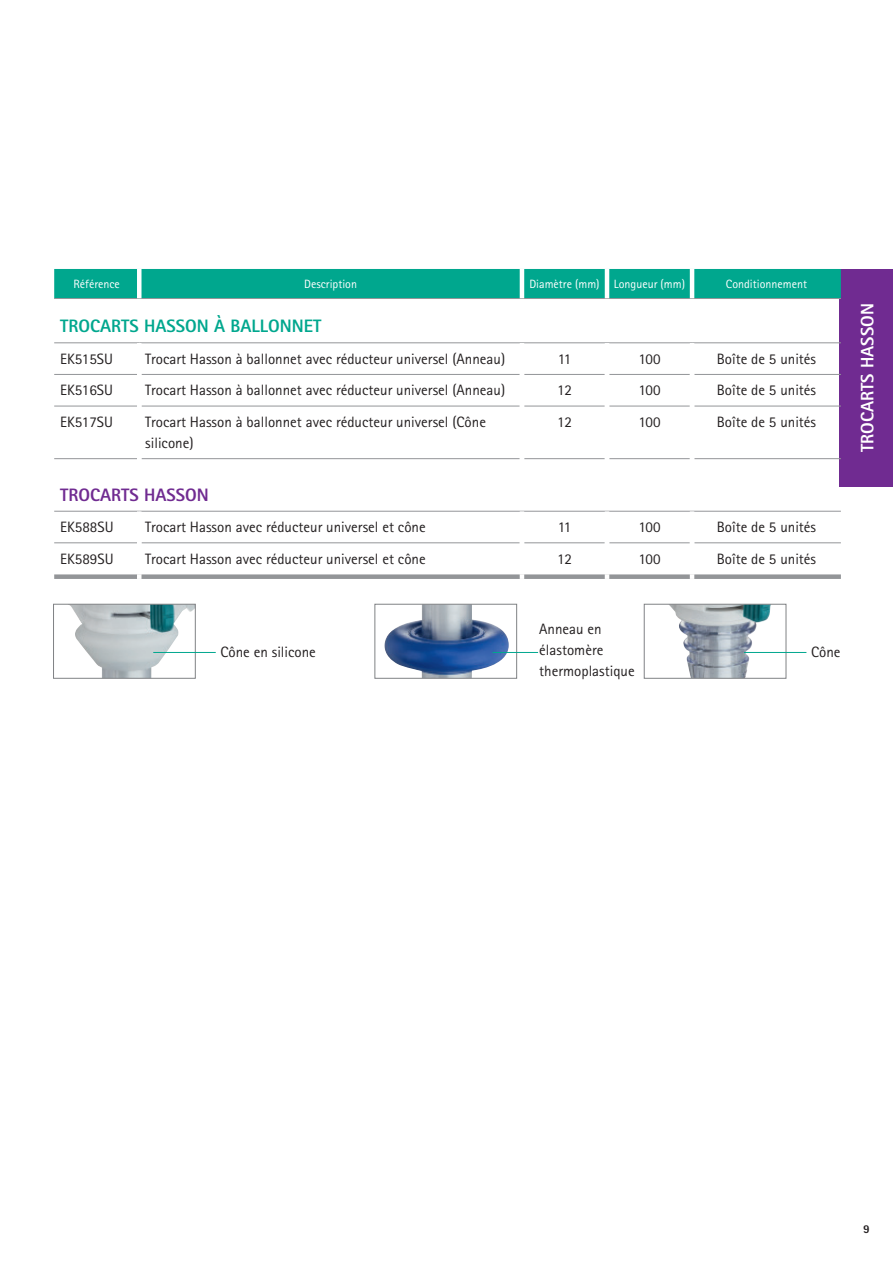
<style>
.page{position:relative;width:893px;height:1263px;background:#fff}
.page>*{position:absolute;margin:0;border:0;box-sizing:border-box;transform-origin:0 0}
.t1{font:800 18px "Rotis Sans Serif Pro";color:#00a78e}
.t2{font:800 18px "Rotis Sans Serif Pro";color:#702b91}
.t3{font:800 18px "Rotis Sans Serif Pro";color:#fff}
.t4{font:15px/21px "Rotis Sans Serif Pro";color:#231f20}
.t5{font:12px "Rotis Sans Serif Pro";color:#fff}
.t6{font:800 12px "Rotis Sans Serif Pro";color:#231f20}
</style>
<div class="page">
<div style="left:840px;top:269px;width:53px;height:217px;background:#702b91"></div>
<div style="left:54px;top:269px;width:787px;height:29px;background:#00a78e"></div>
<hr style="left:54px;top:298px;width:85px;height:1px;background:#939598">
<hr style="left:139px;top:298px;width:383px;height:1px;background:#939598">
<hr style="left:522px;top:298px;width:85px;height:1px;background:#939598">
<hr style="left:607px;top:298px;width:85px;height:1px;background:#939598">
<hr style="left:692px;top:298px;width:149px;height:1px;background:#939598">
<hr style="left:54px;top:343px;width:85px;height:1px;background:#939598">
<hr style="left:139px;top:343px;width:383px;height:1px;background:#939598">
<hr style="left:522px;top:343px;width:85px;height:1px;background:#939598">
<hr style="left:607px;top:343px;width:85px;height:1px;background:#939598">
<hr style="left:692px;top:343px;width:149px;height:1px;background:#939598">
<hr style="left:54px;top:374px;width:83px;height:1px;background:#939598">
<hr style="left:142px;top:374px;width:378px;height:1px;background:#939598">
<hr style="left:524px;top:374px;width:81px;height:1px;background:#939598">
<hr style="left:609px;top:374px;width:81px;height:1px;background:#939598">
<hr style="left:694px;top:374px;width:147px;height:1px;background:#939598">
<hr style="left:54px;top:406px;width:83px;height:1px;background:#939598">
<hr style="left:142px;top:406px;width:378px;height:1px;background:#939598">
<hr style="left:524px;top:406px;width:81px;height:1px;background:#939598">
<hr style="left:609px;top:406px;width:81px;height:1px;background:#939598">
<hr style="left:694px;top:406px;width:147px;height:1px;background:#939598">
<hr style="left:54px;top:543px;width:83px;height:1px;background:#939598">
<hr style="left:142px;top:543px;width:378px;height:1px;background:#939598">
<hr style="left:524px;top:543px;width:81px;height:1px;background:#939598">
<hr style="left:609px;top:543px;width:81px;height:1px;background:#939598">
<hr style="left:694px;top:543px;width:147px;height:1px;background:#939598">
<hr style="left:54px;top:458px;width:83px;height:1px;background:#939598">
<hr style="left:142px;top:458px;width:378px;height:1px;background:#939598">
<hr style="left:524px;top:458px;width:81px;height:1px;background:#939598">
<hr style="left:609px;top:458px;width:81px;height:1px;background:#939598">
<hr style="left:694px;top:458px;width:147px;height:1px;background:#939598">
<hr style="left:54px;top:511px;width:85px;height:1px;background:#939598">
<hr style="left:139px;top:511px;width:383px;height:1px;background:#939598">
<hr style="left:522px;top:511px;width:85px;height:1px;background:#939598">
<hr style="left:607px;top:511px;width:85px;height:1px;background:#939598">
<hr style="left:692px;top:511px;width:149px;height:1px;background:#939598">
<div style="left:137px;top:269px;width:5px;height:29px;background:#fff"></div>
<hr style="left:520px;top:269px;width:4px;height:29px;background:#fff">
<hr style="left:605px;top:269px;width:4px;height:29px;background:#fff">
<hr style="left:690px;top:269px;width:4px;height:29px;background:#fff">
<div style="left:137px;top:343px;width:5px;height:31px;background:#fff"></div>
<hr style="left:520px;top:343px;width:4px;height:31px;background:#fff">
<hr style="left:605px;top:343px;width:4px;height:31px;background:#fff">
<hr style="left:690px;top:343px;width:4px;height:31px;background:#fff">
<div style="left:137px;top:511px;width:5px;height:32px;background:#fff"></div>
<hr style="left:520px;top:511px;width:4px;height:32px;background:#fff">
<hr style="left:605px;top:511px;width:4px;height:32px;background:#fff">
<hr style="left:690px;top:511px;width:4px;height:32px;background:#fff">
<svg style="left:54px;top:574px;width:787px;height:5px"></svg>
<img style="left:71px;top:606px;width:123px;height:71px">
<div style="left:53px;top:604px;width:143px;height:75px;border:1px solid #808285"></div>
<img style="left:670px;top:606px;width:101px;height:71px">
<div style="left:644px;top:604px;width:142px;height:75px;border:1px solid #808285"></div>
<img style="left:384px;top:606px;width:125px;height:71px">
<div style="left:374px;top:604px;width:143px;height:75px;border:1px solid #808285"></div>
<hr style="left:153px;top:652px;width:63px;height:1px;background:#00a78e">
<hr style="left:744px;top:652px;width:62px;height:1px;background:#00a78e">
<hr style="left:493px;top:652px;width:45px;height:1px;background:#00a78e">
<p class="t5" style="left:74px;top:277px;width:48px">Référence</p>
<p class="t5" style="left:304px;top:277px;width:54px">Description</p>
<p class="t5" style="left:529px;top:277px;width:72px">Diamètre (mm)</p>
<p class="t5" style="left:614px;top:277px;width:73px">Longueur (mm)</p>
<p class="t5" style="left:726px;top:277px;width:83px">Conditionnement</p>
<p class="t1" style="left:60px;top:315px;width:263px">TROCARTS HASSON À BALLONNET</p>
<p class="t4" style="left:60px;top:348px;width:54px">EK515SU</p>
<p class="t4" style="left:145px;top:348px;width:361px">Trocart Hasson à ballonnet avec réducteur universel (Anneau)</p>
<p class="t4" style="left:558px;top:348px;width:15px">11</p>
<p class="t4" style="left:639px;top:348px;width:23px">100</p>
<p class="t4" style="left:717px;top:348px;width:101px">Boîte de 5 unités</p>
<p class="t4" style="left:60px;top:380px;width:54px">EK516SU</p>
<p class="t4" style="left:145px;top:380px;width:361px">Trocart Hasson à ballonnet avec réducteur universel (Anneau)</p>
<p class="t4" style="left:557px;top:380px;width:16px">12</p>
<p class="t4" style="left:639px;top:380px;width:23px">100</p>
<p class="t4" style="left:717px;top:380px;width:101px">Boîte de 5 unités</p>
<p class="t4" style="left:60px;top:412px;width:54px">EK517SU</p>
<p class="t4" style="left:145px;top:412px;width:342px">Trocart Hasson à ballonnet avec réducteur universel (Cône silicone)</p>
<p class="t4" style="left:557px;top:412px;width:16px">12</p>
<p class="t4" style="left:639px;top:412px;width:23px">100</p>
<p class="t4" style="left:717px;top:412px;width:101px">Boîte de 5 unités</p>
<p class="t2" style="left:60px;top:483px;width:150px">TROCARTS HASSON</p>
<p class="t4" style="left:60px;top:517px;width:55px">EK588SU</p>
<p class="t4" style="left:145px;top:517px;width:282px">Trocart Hasson avec réducteur universel et cône</p>
<p class="t4" style="left:558px;top:517px;width:15px">11</p>
<p class="t4" style="left:639px;top:517px;width:23px">100</p>
<p class="t4" style="left:717px;top:517px;width:101px">Boîte de 5 unités</p>
<p class="t4" style="left:60px;top:548px;width:55px">EK589SU</p>
<p class="t4" style="left:145px;top:548px;width:282px">Trocart Hasson avec réducteur universel et cône</p>
<p class="t4" style="left:557px;top:548px;width:16px">12</p>
<p class="t4" style="left:639px;top:548px;width:23px">100</p>
<p class="t4" style="left:717px;top:548px;width:101px">Boîte de 5 unités</p>
<p class="t3" style="left:856px;top:452px;width:150px;rotate:-90deg">TROCARTS HASSON</p>
<p class="t4" style="left:539px;top:618px;width:64px">Anneau en</p>
<p class="t4" style="left:539px;top:639px;width:97px">élastomère thermoplastique</p>
<p class="t4" style="left:220px;top:641px;width:97px">Cône en silicone</p>
<p class="t4" style="left:811px;top:641px;width:31px">Cône</p>
<p class="t6" style="left:863px;top:1221px;width:8px">9</p>
</div>
